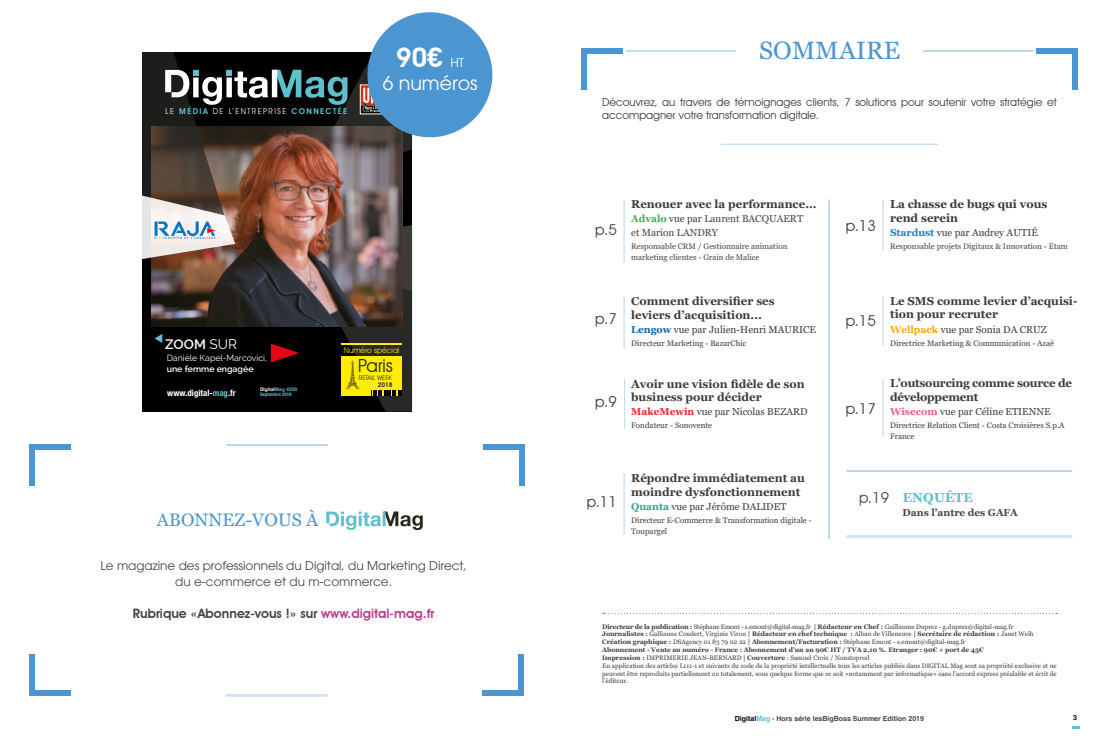
<style>
.page{position:relative;width:1106px;height:738px;background:#fff}
.page>*{position:absolute;margin:0;border:0;box-sizing:border-box;transform-origin:0 0}
.t1{font:600 26.7px "Avant Garde IT Cby BT";color:#fff}
.t2{font:25px "Georgia";letter-spacing:.01em;color:#4b95d1}
.t3{font:19px "ITC Avant Garde Pro";color:#fff}
.t4{font:18.1px "Avant Garde IT Cby BT";color:#282827}
.t5{font:18px "Georgia";letter-spacing:.01em;color:#4b95d1}
.t6{font:15px "Avant Garde IT Cby BT";color:#3c3c3b}
.t7{font:600 13.7px "Raleway";color:#fff}
.t8{font:600 13px "Avant Garde IT Cby BT";color:#484443}
.t9{font:700 13px "Georgia";letter-spacing:.01em;color:#5cbecd}
.t10{font:12px/16px "ITC Avant Garde Pro";color:#484443;text-align:center}
.t11{font:700 11.5px/13.8px "Georgia";color:#3c3c3b}
.t12{font:700 11.5px/13.8px "Georgia";letter-spacing:-.02em;color:#3c3c3b}
.t13{font:11px/13.2px "Avant Garde IT Cby BT";color:#3c3c3b}
.t14{font:10px "Georgia";color:#3c3c3b}
.t15{font:10px/14px "Georgia";color:#484443}
.t16{font:700 10px "Georgia";color:#494544}
.t17{font:8.8px "Raleway";color:#fff}
.t18{font:700 condensed 8.8px "Helvetica Neue";color:#fff}
.t19{font:600 8.8px "Raleway";color:#fff}
.t20{font:8px/11px "Georgia";color:#3c3c3b}
.t21{font:8px/11px "Georgia";color:#484443}
.t22{font:8px "Avant Garde IT Cby BT";letter-spacing:.17em;color:#fff}
.t23{font:7.8px "Avant Garde IT Cby BT";color:#ffed00}
.t24{font:700 7px "Helvetica";color:#484443}
.t25{font:700 7px "Helvetica";color:#000}
.t26{font:6.5px/7.8px "Georgia";color:#3c3c3b}
.t27{font:6.3px "Avant Garde IT Cby BT";color:#282827}
.t28{font:600 6.3px "Avant Garde IT Cby BT";color:#282827}
.t29{font:700 4.9px "Helvetica Neue";color:#fff}
.t30{font:700 condensed 4.9px "Helvetica Neue";color:#5ebfcd}
.s1{font-weight:600;color:#5ebfcd}
.s2{font-family:"ITC Avant Garde Pro";font-weight:400;font-size:12.4px}
.s3{font-weight:400}
.s4{color:#5ebfcd}
.s5{color:#64c2c7}
.s6{color:#bc3c8e}
.s7{font-weight:700;color:#44ae58}
.s8{color:#3c3c3b}
.s9{font-weight:700;color:#1160ab}
.s10{font-weight:700;color:#e6272b}
.s11{font-weight:700;color:#217fc2}
.s12{font-weight:700;color:#f6a90b}
.s13{font-weight:700;color:#eb5b8a}
.s14{font-weight:700;color:#2fa588}
.s15{font-family:"Avant Garde IT Cby BT";font-weight:400;font-size:15px;color:#494544}
.s16{font-weight:700}
.s17{color:#000}
.s18{color:#61becd}
</style>
<div class="page">
<div style="left:518px;top:654px;width:6px;height:41px;background:#4b95d1"></div>
<div style="left:482px;top:690px;width:42px;height:5px;background:#4b95d1"></div>
<hr style="left:226px;top:444px;width:102px;height:1px;background:#4b95d1">
<hr style="left:226px;top:445px;width:102px;height:1px;background:#4b95d1">
<hr style="left:226px;top:694px;width:101px;height:1px;background:#4b95d1">
<hr style="left:226px;top:695px;width:101px;height:1px;background:#4b95d1">
<div style="left:30px;top:444px;width:5px;height:41px;background:#4b95d1"></div>
<div style="left:30px;top:444px;width:41px;height:5px;background:#4b95d1"></div>
<div style="left:519px;top:444px;width:6px;height:41px;background:#4b95d1"></div>
<div style="left:483px;top:444px;width:42px;height:5px;background:#4b95d1"></div>
<div style="left:29px;top:654px;width:6px;height:41px;background:#4b95d1"></div>
<div style="left:29px;top:690px;width:42px;height:5px;background:#4b95d1"></div>
<svg style="left:326px;top:511px;width:97px;height:18px"></svg>
<img style="left:143px;top:12px;width:350px;height:399px">
<hr style="left:720px;top:144px;width:218px;height:1px;background:#4b95d1">
<svg style="left:1072px;top:726px;width:7px;height:2px"></svg>
<div style="left:581px;top:48px;width:6px;height:42px;background:#4b95d1"></div>
<div style="left:581px;top:48px;width:42px;height:6px;background:#4b95d1"></div>
<hr style="left:626px;top:50px;width:110px;height:1px;background:#5ebfcd">
<hr style="left:626px;top:51px;width:110px;height:1px;background:#4b95d1">
<div style="left:1071px;top:48px;width:6px;height:42px;background:#4b95d1"></div>
<div style="left:1035px;top:48px;width:42px;height:6px;background:#4b95d1"></div>
<hr style="left:923px;top:50px;width:110px;height:1px;background:#4b95d1">
<hr style="left:923px;top:51px;width:110px;height:1px;background:#4b95d1">
<hr style="left:624px;top:199px;width:1px;height:63px;background:#4b95d1">
<hr style="left:882px;top:200px;width:1px;height:50px;background:#4b95d1">
<hr style="left:624px;top:378px;width:1px;height:50px;background:#4b95d1">
<hr style="left:624px;top:296px;width:1px;height:52px;background:#4b95d1">
<hr style="left:882px;top:378px;width:1px;height:58px;background:#4b95d1">
<hr style="left:882px;top:296px;width:1px;height:49px;background:#4b95d1">
<hr style="left:624px;top:473px;width:1px;height:60px;background:#4b95d1">
<hr style="left:828px;top:199px;width:1px;height:339px;background:#4b95d1">
<hr style="left:829px;top:199px;width:1px;height:339px;background:#4b95d1">
<hr style="left:846px;top:471px;width:226px;height:1px;background:#4b95d1">
<hr style="left:846px;top:470px;width:226px;height:1px;background:#4b95d1">
<hr style="left:846px;top:536px;width:226px;height:1px;background:#4b95d1">
<hr style="left:846px;top:535px;width:226px;height:1px;background:#4b95d1">
<p class="t22" style="left:165px;top:106px;width:183px">LE <span class="s1">MÉDIA</span> DE L’ENTREPRISE <span class="s1">CONNECTÉE</span></p>
<h1 class="t1" style="left:396px;top:41px;width:69px">90€ <span class="s2">HT</span></h1>
<h3 class="t3" style="left:383px;top:71px;width:96px">6 numéros</h3>
<h3 class="t7" style="left:165px;top:335px;width:73px">ZOOM <span class="s3">SUR</span></h3>
<h3 class="t17" style="left:167px;top:353px;width:102px">Danièle Kapel-Marcovici,</h3>
<h3 class="t19" style="left:167px;top:363px;width:88px">une femme engagée</h3>
<p class="t29" style="left:260px;top:385px;width:39px">Digital<span class="s4">Mag #250</span></p>
<h3 class="t18" style="left:167px;top:385px;width:70px">www.digital-<span class="s5">mag</span>.fr</h3>
<p class="t30" style="left:260px;top:390px;width:33px">Septembre 2018</p>
<p class="t23" style="left:344px;top:345px;width:57px">Numéro spécial</p>
<p class="t28" style="left:378px;top:380px;width:16px">2018</p>
<h3 class="t4" style="left:358px;top:354px;width:36px">Paris</h3>
<p class="t27" style="left:359px;top:373px;width:35px">RETAIL WEEK</p>
<h3 class="t5" style="left:157px;top:508px;width:163px">ABONNEZ-VOUS À</h3>
<h3 class="t10" style="left:100px;top:557px;width:368px">Le magazine des professionnels du Digital, du Marketing Direct, du e-commerce et du m-commerce.</h3>
<h3 class="t8" style="left:133px;top:605px;width:303px">Rubrique «Abonnez-vous !» sur <span class="s6">www.digital-mag.fr</span></h3>
<h2 class="t2" style="left:759px;top:36px;width:143px">SOMMAIRE</h2>
<h3 class="t13" style="left:602px;top:96px;width:456px">Découvrez, au travers de témoignages clients, 7 solutions pour soutenir votre stratégie et accompagner votre transformation digitale.</h3>
<h3 class="t11" style="left:631px;top:197px;width:187px">Renouer avec la performance...</h3>
<h3 class="t15" style="left:631px;top:212px;width:173px"><span class="s7">Advalo</span> <span class="s8">vue par</span> Laurent BACQUAERT et Marion LANDRY</h3>
<p class="t21" style="left:631px;top:241px;width:158px">Responsable CRM / Gestionnaire animation marketing clientes - Grain de Malice</p>
<h3 class="t6" style="left:595px;top:220px;width:23px">p.5</h3>
<h3 class="t6" style="left:845px;top:216px;width:32px">p.13</h3>
<h3 class="t6" style="left:595px;top:310px;width:23px">p.7</h3>
<h3 class="t6" style="left:595px;top:392px;width:23px">p.9</h3>
<h3 class="t11" style="left:631px;top:294px;width:145px">Comment diversifier ses leviers d’acquisition...</h3>
<h3 class="t14" style="left:631px;top:323px;width:186px"><span class="s9">Lengow</span> vue par Julien-Henri MAURICE</h3>
<p class="t20" style="left:631px;top:338px;width:117px">Directeur Marketing - BazarChic</p>
<h3 class="t11" style="left:631px;top:376px;width:175px">Avoir une vision fidèle de son business pour décider</h3>
<h3 class="t14" style="left:631px;top:405px;width:178px"><span class="s10">MakeMewin</span> vue par Nicolas BEZARD</h3>
<p class="t20" style="left:631px;top:420px;width:82px">Fondateur - Sonovente</p>
<h3 class="t6" style="left:845px;top:312px;width:32px">p.15</h3>
<h3 class="t6" style="left:845px;top:399px;width:32px">p.17</h3>
<h3 class="t11" style="left:890px;top:197px;width:159px">La chasse de bugs qui vous rend serein</h3>
<h3 class="t14" style="left:890px;top:226px;width:149px"><span class="s11">Stardust</span> vue par Audrey AUTIÉ</h3>
<p class="t21" style="left:890px;top:241px;width:179px">Responsable projets Digitaux &amp; Innovation - Etam</p>
<h3 class="t11" style="left:890px;top:293px;width:189px">Le SMS comme levier d’acquisi&shy;tion pour recruter</h3>
<h3 class="t14" style="left:890px;top:323px;width:158px"><span class="s12">Wellpack</span> vue par Sonia DA CRUZ</h3>
<p class="t20" style="left:890px;top:337px;width:165px">Directrice Marketing &amp; Communication - Azaé</p>
<h3 class="t12" style="left:890px;top:375px;width:183px">L’outsourcing comme source de développement</h3>
<h3 class="t14" style="left:890px;top:405px;width:162px"><span class="s13">Wisecom</span> vue par Céline ETIENNE</h3>
<p class="t20" style="left:890px;top:419px;width:176px">Directrice Relation Client - Costa Croisières S.p.A<br>France</p>
<h3 class="t6" style="left:587px;top:491px;width:32px">p.11</h3>
<h3 class="t11" style="left:631px;top:470px;width:175px">Répondre immédiatement au moindre dysfonctionnement</h3>
<h3 class="t14" style="left:631px;top:500px;width:157px"><span class="s14">Quanta</span> vue par Jérôme DALIDET</h3>
<p class="t20" style="left:631px;top:514px;width:182px">Directeur E-Commerce &amp; Transformation digitale -<br>Toupargel</p>
<h3 class="t9" style="left:859px;top:488px;width:115px"><span class="s15">p.19</span> ENQUÊTE</h3>
<h3 class="t16" style="left:902px;top:505px;width:117px">Dans l’antre des GAFA</h3>
<p class="t26" style="left:602px;top:622px;width:456px"><span class="s16">Directeur de la publication :</span> Stéphane Emont - s.emont@digital-mag.fr <span class="s16">| Rédacteur en Chef :</span> Guillaume Duprez - g.duprez@digital-mag.fr<br><span class="s16">Journalistes :</span> Gallianne Coudert, Virginie Viron <span class="s16">| Rédacteur en chef technique :</span> Alban de Villeneuve <span class="s16">| Secrétaire de rédaction :</span> Janet Weih <span class="s16">Création graphique :</span> DSAgency 01 83 79 02 22 <span class="s16">| Abonnement/Facturation :</span> Stéphane Emont - s.emont@digital-mag.fr<br><span class="s16">Abonnement - Vente au numéro - France : Abonnement d’un an 90€ HT / TVA 2,10 %. Etranger : 90€ + port de 45€<br>Impression :</span> IMPRIMERIE JEAN-BERNARD <span class="s16">| Couverture</span> : Samuel Croix / Nonstoprod<br>En application des articles L111-1 et suivants du code de la propriété intellectuelle tous les articles publiés dans DIGITAL Mag sont sa propriété exclusive et ne peuvent être reproduits partiellement ou totalement, sous quelque forme que ce soit «notamment par informatique» sans l’accord express préalable et écrit de l’éditeur.</p>
<p class="t24" style="left:735px;top:713px;width:191px"><span class="s17">Digital</span><span class="s18">Mag</span> - Hors série lesBigBoss Summer Edition 2019</p>
<p class="t25" style="left:1073px;top:712px;width:5px">3</p>
</div>
